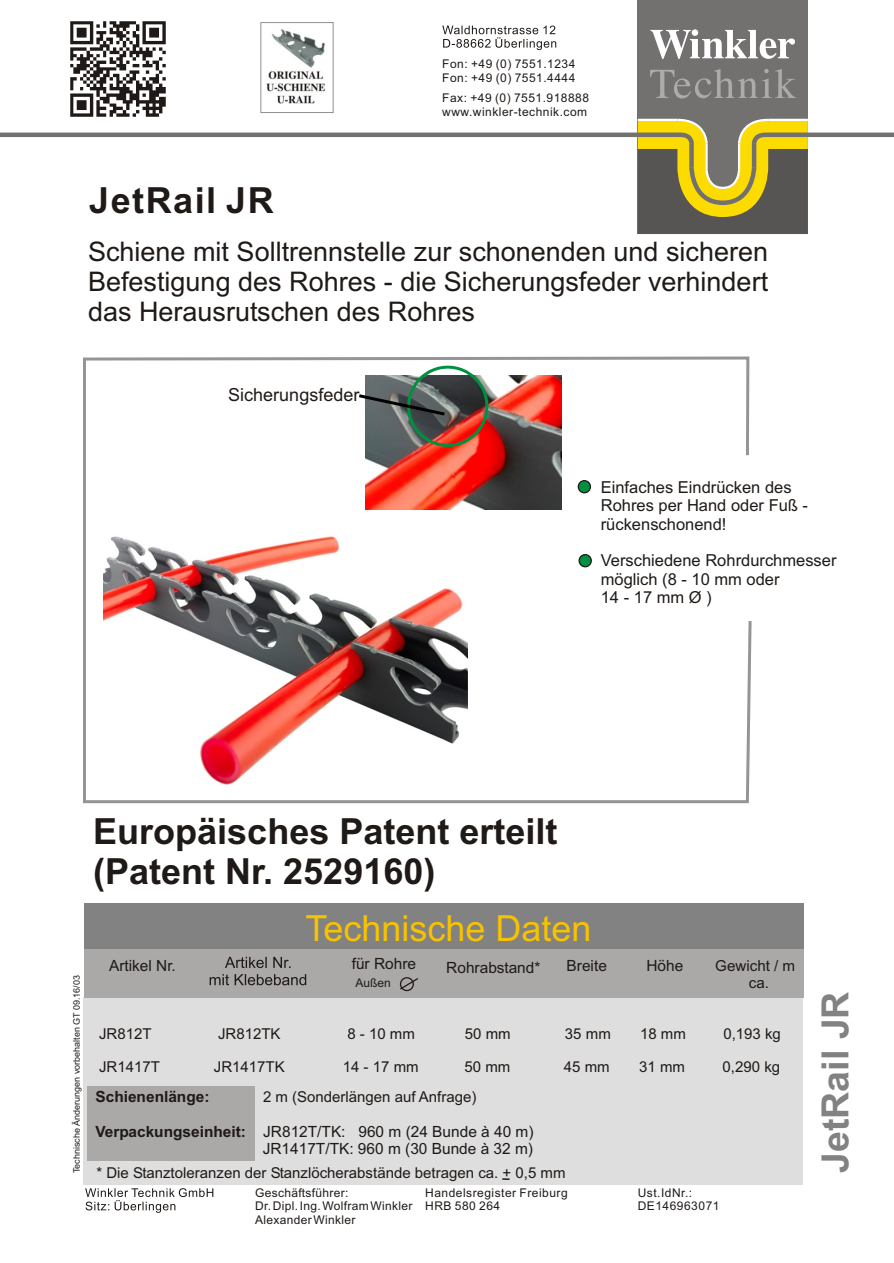
<style>
.page{position:relative;width:894px;height:1263px;background:#fff}
.page>*{position:absolute;margin:0;border:0;box-sizing:border-box;transform-origin:0 0}
.t1{font:700 37.5px "Arial";color:#828282}
.t2{font:700 36px/40.2px "Arial";color:#1f1a17}
.t3{font:36px "Arial";color:#f7c200}
.t4{font:700 36px "Arial";letter-spacing:.04em;color:#1f1a17}
.t5{font:27px/30.2px "Arial";color:#1f1a17;text-align:justify}
.t6{font:18px "Arial";color:#1f1a17}
.t7{font:16.5px/18.5px "Arial";color:#1f1a17}
.t8{font:15.45px/17.2px "Arial";color:#1f1a17;text-align:right}
.t9{font:700 15.45px "Arial";color:#1f1a17}
.t10{font:15.15px/17px "Arial";color:#1f1a17;text-align:center}
.t11{font:15px "Arial";color:#1f1a17}
.t12{font:12px/13.4px "Arial";letter-spacing:.04em;color:#1f1a17}
.t13{font:9px "Arial";color:#1f1a17}
.s1{font-weight:700}
</style>
<div class="page">
<div style="left:84px;top:997px;width:719px;height:188px;background:#dedede"></div>
<div style="left:84px;top:948px;width:720px;height:49px;background:#aba8a8"></div>
<svg style="left:83px;top:356px;width:669px;height:448px"></svg>
<img style="left:104px;top:521px;width:364px;height:272px">
<svg style="left:442px;top:26px;width:114px;height:24px"></svg>
<div style="left:638px;top:0;width:170px;height:234px;background:#737070"></div>
<svg style="left:0;top:118px;width:894px;height:116px"></svg>
<hr style="left:768px;top:119px;width:40px;height:2px;background:#fff">
<svg style="left:650px;top:29px;width:145px;height:30px"></svg>
<svg style="left:650px;top:69px;width:146px;height:29px"></svg>
<svg style="left:399px;top:978px;width:19px;height:13px"></svg>
<div style="left:400px;top:977px;width:14px;height:14px;border:1px solid #1f1a17;border-radius:50%"></div>
<div style="left:84px;top:903px;width:719px;height:46px;background:#828282"></div>
<div style="left:87px;top:1087px;width:168px;height:74px;background:#aba8a8"></div>
<div style="left:579px;top:554px;width:13px;height:13px;background:#009140;border:1px solid #1f1a17;border-radius:50%"></div>
<svg style="left:85px;top:1188px;width:128px;height:25px"></svg>
<div style="left:578px;top:480px;width:13px;height:13px;background:#009140;border:1px solid #1f1a17;border-radius:50%"></div>
<img style="left:366px;top:375px;width:195px;height:135px">
<div style="left:407px;top:366px;width:81px;height:81px;border:3px solid #009140;border-radius:50%"></div>
<svg style="left:359px;top:394px;width:86px;height:22px;background:#5a6462"></svg>
<svg style="left:502px;top:1178px;width:8px;height:2px"></svg>
<svg style="left:210px;top:957px;width:96px;height:28px"></svg>
<img style="left:71px;top:21px;width:95px;height:95px">
<img style="left:260px;top:22px;width:74px;height:91px">
<h2 class="t4" style="left:89px;top:187px;width:186px">JetRail JR</h2>
<p class="t12" style="left:442px;top:58px;width:135px">Fon: +49 (0) 7551.1234<br>Fon: +49 (0) 7551.4444</p>
<p class="t12" style="left:442px;top:92px;width:148px">Fax: +49 (0) 7551.918888 www.winkler-technik.com</p>
<h3 class="t5" style="left:88px;top:239px;width:682px">Schiene mit Solltrennstelle zur schonenden und sicheren Befestigung des Rohres - die Sicherungsfeder verhindert das Herausrutschen des Rohres</h3>
<h3 class="t6" style="left:228px;top:388px;width:133px">Sicherungsfeder</h3>
<h3 class="t7" style="left:601px;top:479px;width:209px">Einfaches Eindrücken des<br>Rohres per Hand oder Fuß - rückenschonend!</h3>
<h3 class="t7" style="left:601px;top:553px;width:237px">Verschiedene Rohrdurchmesser möglich (8 - 10 mm oder<br>14 - 17 mm Ø )</h3>
<p class="t13" style="left:73px;top:1173px;width:200px;rotate:-90deg">Technische Änderungen vorbehalten GT 09.16/03</p>
<h2 class="t2" style="left:93px;top:815px;width:466px">Europäisches Patent erteilt (Patent Nr. 2529160)</h2>
<h2 class="t3" style="left:305px;top:914px;width:288px">Technische Daten</h2>
<p class="t8" style="left:109px;top:959px;width:68px">Artikel Nr.</p>
<p class="t8" style="left:352px;top:956px;width:66px">für Rohre</p>
<p class="t8" style="left:446px;top:961px;width:96px">Rohrabstand*</p>
<p class="t8" style="left:567px;top:958px;width:42px">Breite</p>
<p class="t8" style="left:646px;top:958px;width:38px">Höhe</p>
<p class="t12" style="left:355px;top:978px;width:37px">Außen</p>
<p class="t10" style="left:715px;top:959px;width:81px">Gewicht / m ca.</p>
<p class="t11" style="left:99px;top:1028px;width:54px">JR812T</p>
<p class="t11" style="left:218px;top:1028px;width:64px">JR812TK</p>
<p class="t11" style="left:347px;top:1028px;width:69px">8 - 10 mm</p>
<p class="t11" style="left:465px;top:1028px;width:47px">50 mm</p>
<p class="t11" style="left:565px;top:1028px;width:47px">35 mm</p>
<p class="t11" style="left:640px;top:1028px;width:47px">18 mm</p>
<p class="t11" style="left:723px;top:1028px;width:59px">0,193 kg</p>
<p class="t11" style="left:99px;top:1061px;width:62px">JR1417T</p>
<p class="t11" style="left:214px;top:1061px;width:72px">JR1417TK</p>
<p class="t11" style="left:639px;top:1061px;width:47px">31 mm</p>
<p class="t11" style="left:723px;top:1061px;width:59px">0,290 kg</p>
<p class="t11" style="left:343px;top:1061px;width:77px">14 - 17 mm</p>
<p class="t11" style="left:465px;top:1061px;width:47px">50 mm</p>
<p class="t11" style="left:564px;top:1061px;width:47px">45 mm</p>
<p class="t9" style="left:95px;top:1091px;width:116px">Schienenlänge:</p>
<p class="t8" style="left:95px;top:1124px;width:440px"><span class="s1">Verpackungseinheit:</span> JR812T/TK: 960 m (24 Bunde à 40 m)<br>JR1417T/TK: 960 m (30 Bunde à 32 m)</p>
<p class="t11" style="left:263px;top:1091px;width:215px">2 m (Sonderlängen auf Anfrage)</p>
<p class="t11" style="left:96px;top:1167px;width:471px">* Die Stanztoleranzen der Stanzlöcherabstände betragen ca. + 0,5 mm</p>
<p class="t12" style="left:255px;top:1187px;width:159px">Geschäftsführer:<br>Dr. Dipl. Ing. Wolfram Winkler<br>Alexander Winkler</p>
<p class="t12" style="left:638px;top:1187px;width:83px">Ust.IdNr.:<br>DE146963071</p>
<p class="t12" style="left:425px;top:1187px;width:144px">Handelsregister Freiburg<br>HRB 580 264</p>
<h1 class="t1" style="left:821px;top:1173px;width:183px;rotate:-90deg">JetRail JR</h1>
</div>
